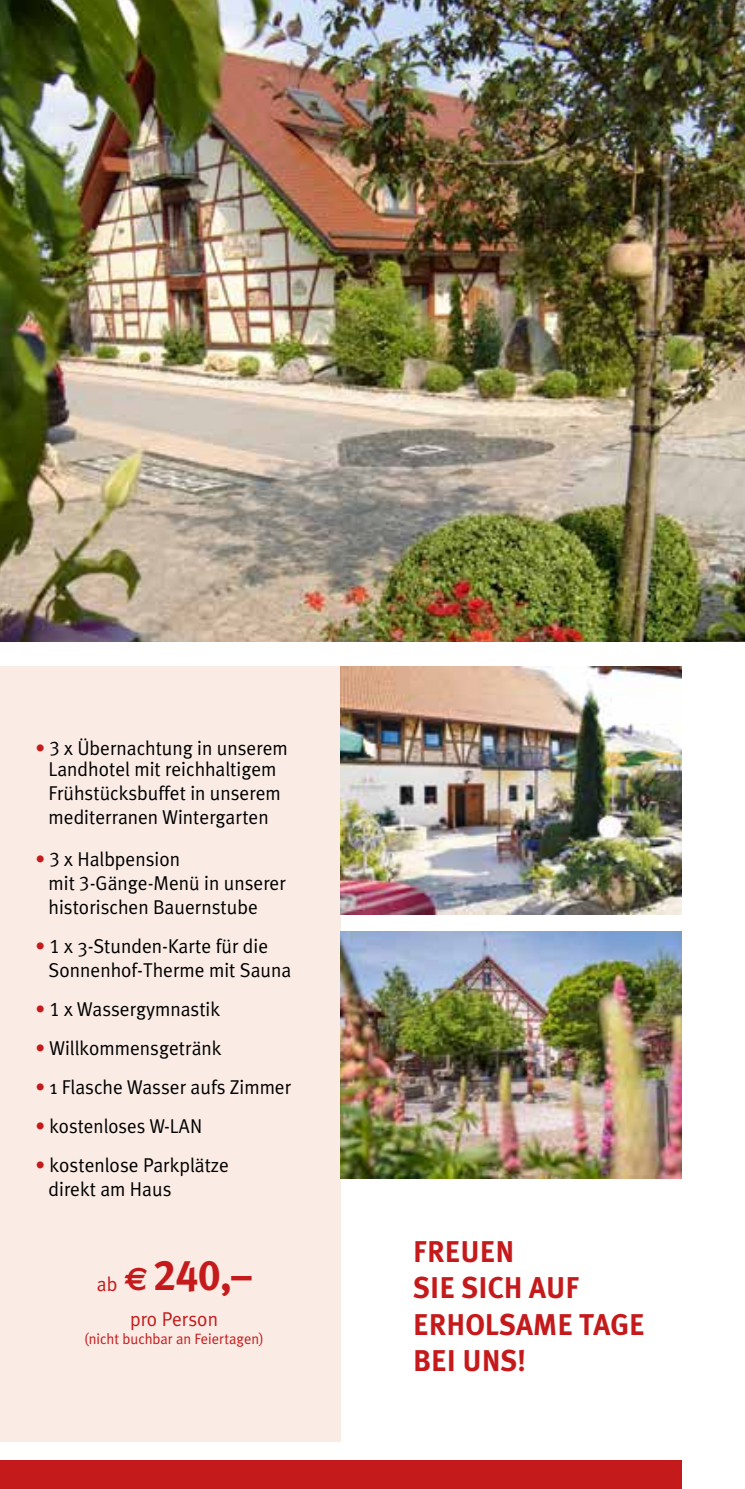
<style>
.page{position:relative;width:745px;height:1489px;background:#fff}
.page>*{position:absolute;margin:0;border:0;box-sizing:border-box;transform-origin:0 0}
.t1{font:43px "Meta Plus Bold Caps";color:#c51a1b}
.t2{font:30px/36px "Meta Plus Bold Caps";color:#c51a1b}
.t3{font:20px/24px "Meta Plus Normal";color:#000}
.t4{font:20px "Meta Plus Normal";color:#000;scale:.95 1}
.t5{font:20px "Meta Plus Normal";color:#c51a1b}
.t6{font:15px "Meta Plus Normal";color:#c51a1b}
.s1{color:#c51a1b}
.s2{font-family:"Meta Plus Normal Caps"}
.s3{font-family:"Meta Plus Normal";font-size:20px}
.s4{font-family:"Euro Sans";font-weight:700;font-size:32.5px}
.s5{font-family:"Meta Plus";font-weight:700}
</style>
<div class="page">
<div style="left:0;top:666px;width:340px;height:775px;background:#faebe4"></div>
<img style="left:0;top:0;width:744px;height:641px">
<div style="left:0;top:1460px;width:680px;height:28px;background:#c51a1b"></div>
<img style="left:340px;top:666px;width:340px;height:248px">
<img style="left:340px;top:931px;width:340px;height:247px">
<p class="t3" style="left:35px;top:736px;width:254px;line-height:21.5px;text-align:center"><span class="s1">•</span> <span class="s2">3</span> x Übernachtung in unserem<br>Landhotel mit reichhaltigem</p>
<p class="t3" style="left:49px;top:781px;width:233px">Frühstücksbuffet in unserem mediterranen Wintergarten</p>
<p class="t3" style="left:49px;top:846px;width:239px;text-indent:-13px"><span class="s1">•</span> <span class="s2">3</span> x Halbpension<br>mit <span class="s2">3</span>-Gänge-Menü in unserer historischen Bauernstube</p>
<p class="t3" style="left:49px;top:933px;width:244px;text-indent:-13px"><span class="s1">•</span> <span class="s2">1</span> x 3-Stunden-Karte für die<br>Sonnenhof-Therme mit Sauna</p>
<p class="t3" style="left:35px;top:996px;width:186px"><span class="s1">•</span> <span class="s2">1</span> x Wassergymnastik</p>
<p class="t3" style="left:35px;top:1035px;width:187px"><span class="s1">•</span> Willkommensgetränk</p>
<p class="t3" style="left:35px;top:1074px;width:257px"><span class="s1">•</span> 1 Flasche Wasser aufs Zimmer</p>
<p class="t4" style="left:35px;top:1114px;width:177px"><span class="s1">•</span> kostenloses W-LAN</p>
<p class="t3" style="left:49px;top:1152px;width:182px;text-indent:-13px"><span class="s1">•</span> kostenlose Parkplätze direkt am Haus</p>
<h1 class="t1" style="left:97px;top:1250px;width:156px"><span class="s3">ab</span> <span class="s4">f</span> 240<span class="s5">,–</span></h1>
<p class="t5" style="left:130px;top:1307px;width:89px">pro Person</p>
<p class="t6" style="left:84px;top:1330px;width:181px">(nicht buchbar an Feiertagen)</p>
<h2 class="t2" style="left:413px;top:1233px;width:233px">FREUEN<br>SIE SICH AUF<br>ERHOLSAME TAGE<br>BEI UNS!</h2>
</div>
